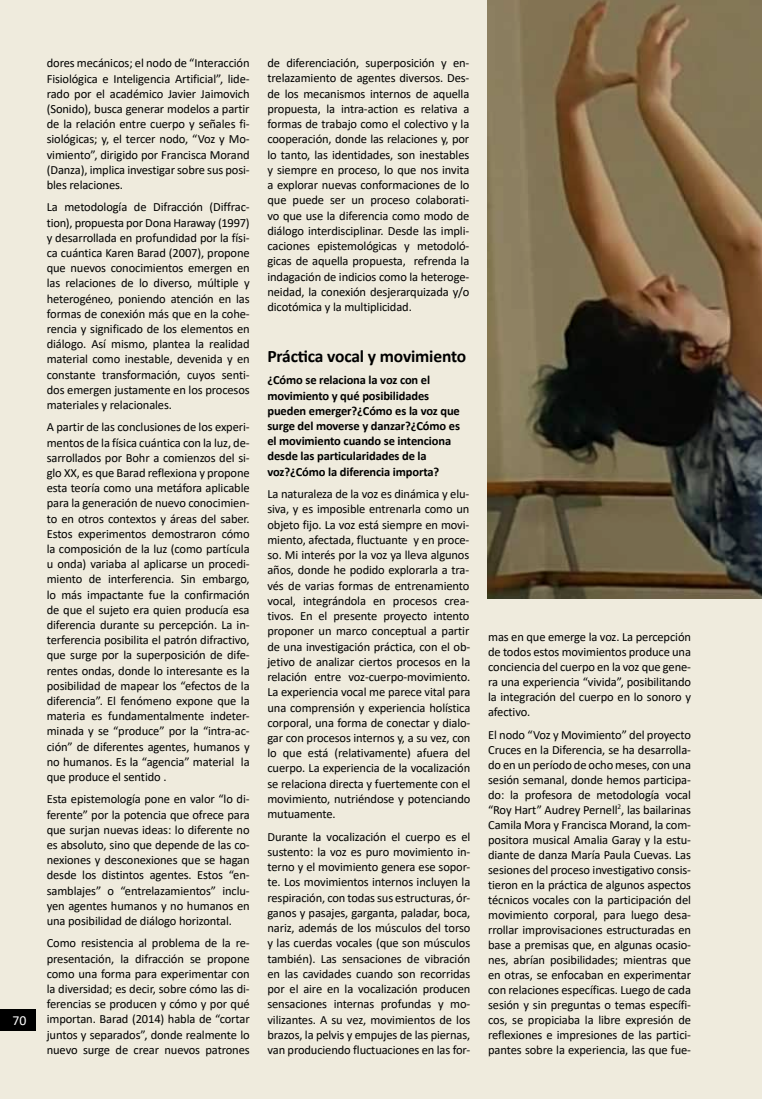
<style>
.page{position:relative;width:762px;height:1099px;background:#fff}
.page>*{position:absolute;margin:0;border:0;box-sizing:border-box;transform-origin:0 0}
.t1{font:700 17.5px "Calibri";letter-spacing:-.01em;color:#000}
.t2{font:13.75px "Calibri";color:#fff}
.t3{font:12.5px/15.2px "Calibri";letter-spacing:-.01em;color:#000;text-align:justify}
.t4{font:700 12.5px/15.2px "Calibri";letter-spacing:-.01em;color:#000}
</style>
<div class="page">
<div style="left:0;top:0;width:762px;height:1098px;background:#efebdd"></div>
<div style="left:0;top:1009px;width:35px;height:21px;background:#000"></div>
<img style="left:487px;top:0;width:275px;height:598px">
<p class="t2" style="left:12px;top:1010px;width:15px">70</p>
<p class="t3" style="left:47px;top:55px;width:204px">dores mecánicos; el nodo de “Interacción Fisiológica e Inteligencia Artificial”, lide&shy;rado por el académico Javier Jaimovich (Sonido), busca generar modelos a partir de la relación entre cuerpo y señales fi&shy;siológicas; y, el tercer nodo, “Voz y Mo&shy;vimiento”, dirigido por Francisca Morand (Danza), implica investigar sobre sus posi&shy;bles relaciones.</p>
<p class="t3" style="left:47px;top:199px;width:204px">La metodología de Difracción (Diffrac&shy;tion), propuesta por Dona Haraway (1997) y desarrollada en profundidad por la físi&shy;ca cuántica Karen Barad (2007), propone que nuevos conocimientos emergen en las relaciones de lo diverso, múltiple y heterogéneo, poniendo atención en las formas de conexión más que en la cohe&shy;rencia y significado de los elementos en diálogo. Así mismo, plantea la realidad material como inestable, devenida y en constante transformación, cuyos senti&shy;dos emergen justamente en los procesos materiales y relacionales.</p>
<p class="t3" style="left:47px;top:419px;width:204px">A partir de las conclusiones de los experi&shy;mentos de la física cuántica con la luz, de&shy;sarrollados por Bohr a comienzos del si&shy;glo XX, es que Barad reflexiona y propone esta teoría como una metáfora aplicable para la generación de nuevo conocimien&shy;to en otros contextos y áreas del saber.<br>Estos experimentos demostraron cómo la composición de la luz (como partícula u onda) variaba al aplicarse un procedi&shy;miento de interferencia. Sin embargo, lo más impactante fue la confirmación de que el sujeto era quien producía esa diferencia durante su percepción. La in&shy;terferencia posibilita el patrón difractivo, que surge por la superposición de dife&shy;rentes ondas, donde lo interesante es la posibilidad de mapear los “efectos de la diferencia”. El fenómeno expone que la materia es fundamentalmente indeter&shy;minada y se “produce” por la “intra-ac&shy;ción” de diferentes agentes, humanos y no humanos. Es la “agencia” material la que produce el sentido .</p>
<p class="t3" style="left:47px;top:791px;width:204px">Esta epistemología pone en valor “lo di&shy;ferente” por la potencia que ofrece para que surjan nuevas ideas: lo diferente no es absoluto, sino que depende de las co&shy;nexiones y desconexiones que se hagan desde los distintos agentes. Estos “en&shy;samblajes” o “entrelazamientos” inclu&shy;yen agentes humanos y no humanos en una posibilidad de diálogo horizontal.</p>
<p class="t3" style="left:47px;top:935px;width:204px">Como resistencia al problema de la re&shy;presentación, la difracción se propone como una forma para experimentar con la diversidad; es decir, sobre cómo las di&shy;ferencias se producen y cómo y por qué importan. Barad (2014) habla de “cortar juntos y separados”, donde realmente lo nuevo surge de crear nuevos patrones</p>
<p class="t3" style="left:267px;top:55px;width:203px">de diferenciación, superposición y en&shy;trelazamiento de agentes diversos. Des&shy;de los mecanismos internos de aquella propuesta, la intra-action es relativa a formas de trabajo como el colectivo y la cooperación, donde las relaciones y, por lo tanto, las identidades, son inestables y siempre en proceso, lo que nos invita a explorar nuevas conformaciones de lo que puede ser un proceso colaborati&shy;vo que use la diferencia como modo de diálogo interdisciplinar. Desde las impli&shy;caciones epistemológicas y metodoló&shy;gicas de aquella propuesta, refrenda la indagación de indicios como la heteroge&shy;neidad, la conexión desjerarquizada y/o dicotómica y la multiplicidad.</p>
<h1 class="t1" style="left:267px;top:344px;width:200px">Práctica vocal y movimiento</h1>
<p class="t4" style="left:267px;top:372px;width:194px">¿Cómo se relaciona la voz con el movimiento y qué posibilidades pueden emerger?¿Cómo es la voz que surge del moverse y danzar?¿Cómo es el movimiento cuando se intenciona desde las particularidades de la voz?¿Cómo la diferencia importa?</p>
<p class="t3" style="left:267px;top:486px;width:204px">La naturaleza de la voz es dinámica y elu&shy;siva, y es imposible entrenarla como un objeto fijo. La voz está siempre en movi&shy;miento, afectada, fluctuante y en proce&shy;so. Mi interés por la voz ya lleva algunos años, donde he podido explorarla a tra&shy;vés de varias formas de entrenamiento vocal, integrándola en procesos crea&shy;tivos. En el presente proyecto intento proponer un marco conceptual a partir de una investigación práctica, con el ob&shy;jetivo de analizar ciertos procesos en la relación entre voz-cuerpo-movimiento.<br>La experiencia vocal me parece vital para una comprensión y experiencia holística corporal, una forma de conectar y dialo&shy;gar con procesos internos y, a su vez, con lo que está (relativamente) afuera del cuerpo. La experiencia de la vocalización se relaciona directa y fuertemente con el movimiento, nutriéndose y potenciando mutuamente.</p>
<p class="t3" style="left:267px;top:828px;width:204px">Durante la vocalización el cuerpo es el sustento: la voz es puro movimiento in&shy;terno y el movimiento genera ese sopor&shy;te. Los movimientos internos incluyen la respiración, con todas sus estructuras, ór&shy;ganos y pasajes, garganta, paladar, boca, nariz, además de los músculos del torso y las cuerdas vocales (que son músculos también). Las sensaciones de vibración en las cavidades cuando son recorridas por el aire en la vocalización producen sensaciones internas profundas y mo&shy;vilizantes. A su vez, movimientos de los brazos, la pelvis y empujes de las piernas, van produciendo fluctuaciones en las for-</p>
<p class="t3" style="left:488px;top:629px;width:204px">mas en que emerge la voz. La percepción de todos estos movimientos produce una conciencia del cuerpo en la voz que gene&shy;ra una experiencia “vivida”, posibilitando la integración del cuerpo en lo sonoro y afectivo.</p>
<p class="t3" style="left:488px;top:726px;width:204px">El nodo “Voz y Movimiento” del proyecto Cruces en la Diferencia, se ha desarrolla&shy;do en un período de ocho meses, con una sesión semanal, donde hemos participa&shy;do: la profesora de metodología vocal “Roy Hart” Audrey Pernell<sup>2</sup>, las bailarinas Camila Mora y Francisca Morand, la com&shy;positora musical Amalia Garay y la estu&shy;diante de danza María Paula Cuevas. Las sesiones del proceso investigativo consis&shy;tieron en la práctica de algunos aspectos técnicos vocales con la participación del movimiento corporal, para luego desa&shy;rrollar improvisaciones estructuradas en base a premisas que, en algunas ocasio&shy;nes, abrían posibilidades; mientras que en otras, se enfocaban en experimentar con relaciones específicas. Luego de cada sesión y sin preguntas o temas específi&shy;cos, se propiciaba la libre expresión de reflexiones e impresiones de las partici&shy;pantes sobre la experiencia, las que fue-</p>
</div>
